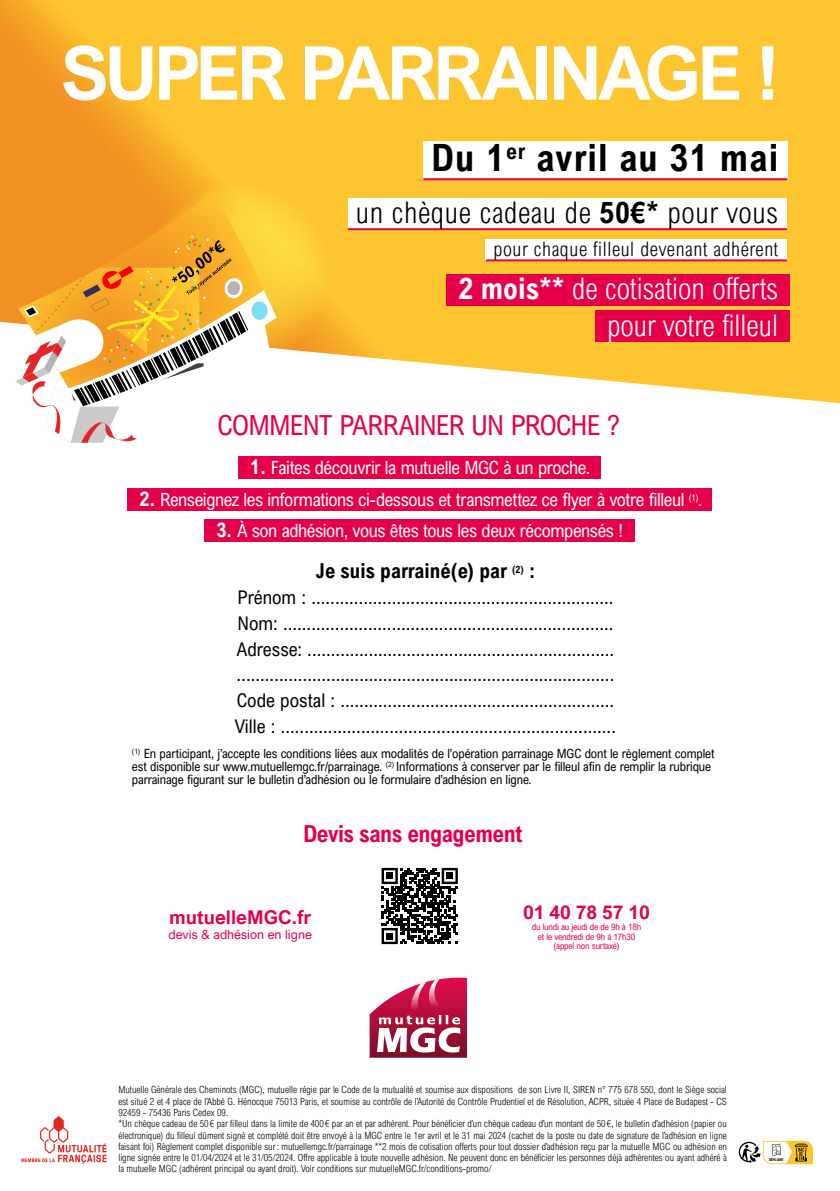
<style>
.page{position:relative;width:840px;height:1191px;background:#fff}
.page>*{position:absolute;margin:0;border:0;box-sizing:border-box;transform-origin:0 0}
.t1{font:700 74.6px "Arial Nova";letter-spacing:-.055em;color:#fff}
.t2{font:700 37.6px "Arial Nova Cond";letter-spacing:.03em;color:#000}
.t3{font:300 29.8px/36.2px "Arial Nova Cond";color:#fff;text-align:right}
.t4{font:300 29.8px "Arial Nova Cond";letter-spacing:.02em;color:#000}
.t5{font:27.6px "Arial Nova Cond";letter-spacing:-.035em;color:#e50049}
.t6{font:700 23.4px "Arial Nova Cond";letter-spacing:-.02em;color:#e50049}
.t7{font:700 20.6px "Arial Nova Cond";color:#000}
.t8{font:300 19.8px "Arial Nova Cond";letter-spacing:.03em;color:#000}
.t9{font:700 19px "Arial Nova";color:#e50049}
.t10{font:18.8px/25.8px "Arial Nova Cond";color:#000}
.t11{font:18.2px "Arial Nova Cond";letter-spacing:-.02em;color:#fff}
.t12{font:12.6px/12.6px "Arial Nova Cond";letter-spacing:-.01em;color:#000}
.t13{font:12.6px "Arial Nova";color:#e50049}
.t14{font:300 9.8px/11.2px "Arial Nova Cond";color:#000}
.t15{font:9px/9.4px "Arial Nova Cond";letter-spacing:-.02em;color:#e50049;text-align:center}
.t16{font:700 condensed 3.8px "Helvetica Neue LT Std";color:#000}
.s1{font-weight:700}
.s2{font-weight:700;font-size:20.2px}
.s3{font-size:16px}
</style>
<div class="page">
<svg style="left:0;top:0;width:839px;height:403px;background:#fbc33d"></svg>
<svg style="left:146px;top:182px;width:184px;height:182px;background:#fbc937"></svg>
<svg style="left:18px;top:191px;width:246px;height:44px;background:#f5a128"></svg>
<svg style="left:16px;top:235px;width:260px;height:208px"></svg>
<div style="left:348px;top:198px;width:438px;height:31px;background:#fff"></div>
<hr style="left:348px;top:228px;width:438px;height:2px;background:#e50049">
<div style="left:485px;top:239px;width:301px;height:21px;background:#fff"></div>
<hr style="left:485px;top:259px;width:301px;height:2px;background:#e50049">
<div style="left:446px;top:274px;width:343px;height:32px;background:#e50049"></div>
<div style="left:595px;top:311px;width:194px;height:31px;background:#e50049"></div>
<div style="left:423px;top:141px;width:363px;height:38px;background:#fff"></div>
<hr style="left:423px;top:178px;width:363px;height:2px;background:#e50049">
<div style="left:238px;top:456px;width:363px;height:22px;background:#e50049"></div>
<div style="left:128px;top:488px;width:583px;height:22px;background:#e50049"></div>
<div style="left:204px;top:519px;width:430px;height:22px;background:#e50049"></div>
<svg style="left:381px;top:868px;width:76px;height:76px"></svg>
<div style="left:386px;top:872px;width:7px;height:7px;background:#000"></div>
<div style="left:446px;top:872px;width:7px;height:7px;background:#000"></div>
<div style="left:386px;top:932px;width:7px;height:7px;background:#000"></div>
<div style="left:212px;top:409px;width:412px;height:32px;background:#fff"></div>
<svg style="left:369px;top:977px;width:97px;height:80px"></svg>
<svg style="left:21px;top:1116px;width:85px;height:48px"></svg>
<svg style="left:738px;top:1140px;width:75px;height:25px"></svg>
<h1 class="t1" style="left:61px;top:30px;width:720px">SUPER PARRAINAGE !</h1>
<h2 class="t2" style="left:431px;top:134px;width:348px">Du 1<sup>er</sup> avril au 31 mai</h2>
<h3 class="t4" style="left:355px;top:194px;width:423px">un chèque cadeau de <span class="s1">50€*</span> pour vous</h3>
<h3 class="t8" style="left:493px;top:237px;width:286px">pour chaque filleul devenant adhérent</h3>
<h3 class="t3" style="left:458px;top:270px;width:321px"><span class="s1">2 mois**</span> de cotisation offerts pour votre filleul</h3>
<h3 class="t5" style="left:217px;top:408px;width:403px">COMMENT PARRAINER UN PROCHE ?</h3>
<h3 class="t11" style="left:250px;top:456px;width:341px"><span class="s2">1.</span> Faites découvrir la mutuelle MGC à un proche.</h3>
<h3 class="t11" style="left:139px;top:488px;width:564px"><span class="s2">2.</span> Renseignez les informations ci-dessous et transmettez ce flyer à votre filleul <sup>(1)</sup><span class="s3">.</span></h3>
<h3 class="t11" style="left:216px;top:519px;width:408px"><span class="s2">3.</span> À son adhésion, vous êtes tous les deux récompensés !</h3>
<h3 class="t7" style="left:316px;top:558px;width:221px">Je suis parrainé(e) par <sup>(2)</sup> :</h3>
<p class="t10" style="left:235px;top:584px;width:382px">Prénom : ................................................................<br>Nom: ......................................................................<br>Adresse: ................................................................. ................................................................................<br>Code postal : ..........................................................<br>Ville : .......................................................................</p>
<p class="t12" style="left:132px;top:747px;width:583px"><sup>(1)</sup> En participant, j’accepte les conditions liées aux modalités de l’opération parrainage MGC dont le règlement complet est disponible sur www.mutuellemgc.fr/parrainage. <sup>(2)</sup> Informations à conserver par le filleul afin de remplir la rubrique parrainage figurant sur le bulletin d’adhésion ou le formulaire d’adhésion en ligne.</p>
<h3 class="t6" style="left:303px;top:818px;width:221px">Devis sans engagement</h3>
<h3 class="t9" style="left:169px;top:906px;width:143px">mutuelleMGC.fr</h3>
<p class="t13" style="left:168px;top:927px;width:145px">devis &amp; adhésion en ligne</p>
<h3 class="t9" style="left:522px;top:901px;width:128px">01 40 78 57 10</h3>
<p class="t15" style="left:531px;top:922px;width:111px">du lundi au jeudi de de 9h à 18h et le vendredi de 9h à 17h30 (appel non surtaxé)</p>
<p class="t14" style="left:118px;top:1084px;width:609px">Mutuelle Générale des Cheminots (MGC), mutuelle régie par le Code de la mutualité et soumise aux dispositions de son Livre II, SIREN n° 775 678 550, dont le Siège social est situé 2 et 4 place de l’Abbé G. Hénocque 75013 Paris, et soumise au contrôle de l’Autorité de Contrôle Prudentiel et de Résolution, ACPR, située 4 Place de Budapest - CS 92459 - 75436 Paris Cedex 09.<br>*Un chèque cadeau de 50 € par filleul dans la limite de 400 € par an et par adhérent. Pour bénéficier d’un chèque cadeau d’un montant de 50 €, le bulletin d’adhésion (papier ou électronique) du filleul dûment signé et complété doit être envoyé à la MGC entre le 1er avril et le 31 mai 2024 (cachet de la poste ou date de signature de l’adhésion en ligne faisant foi) Règlement complet disponible sur: mutuellemgc.fr/parrainage **2 mois de cotisation offerts pour tout dossier d’adhésion reçu par la mutuelle MGC ou adhésion en ligne signée entre le 01/04/2024 et le 31/05/2024. Offre applicable à toute nouvelle adhésion. Ne peuvent donc en bénéficier les personnes déjà adhérentes ou ayant adhéré à la mutuelle MGC (adhérent principal ou ayant droit). Voir conditions sur mutuelleMGC.fr/conditions-promo/</p>
<p class="t16" style="left:768px;top:1157px;width:16px">DÉPLIANT</p>
</div>
